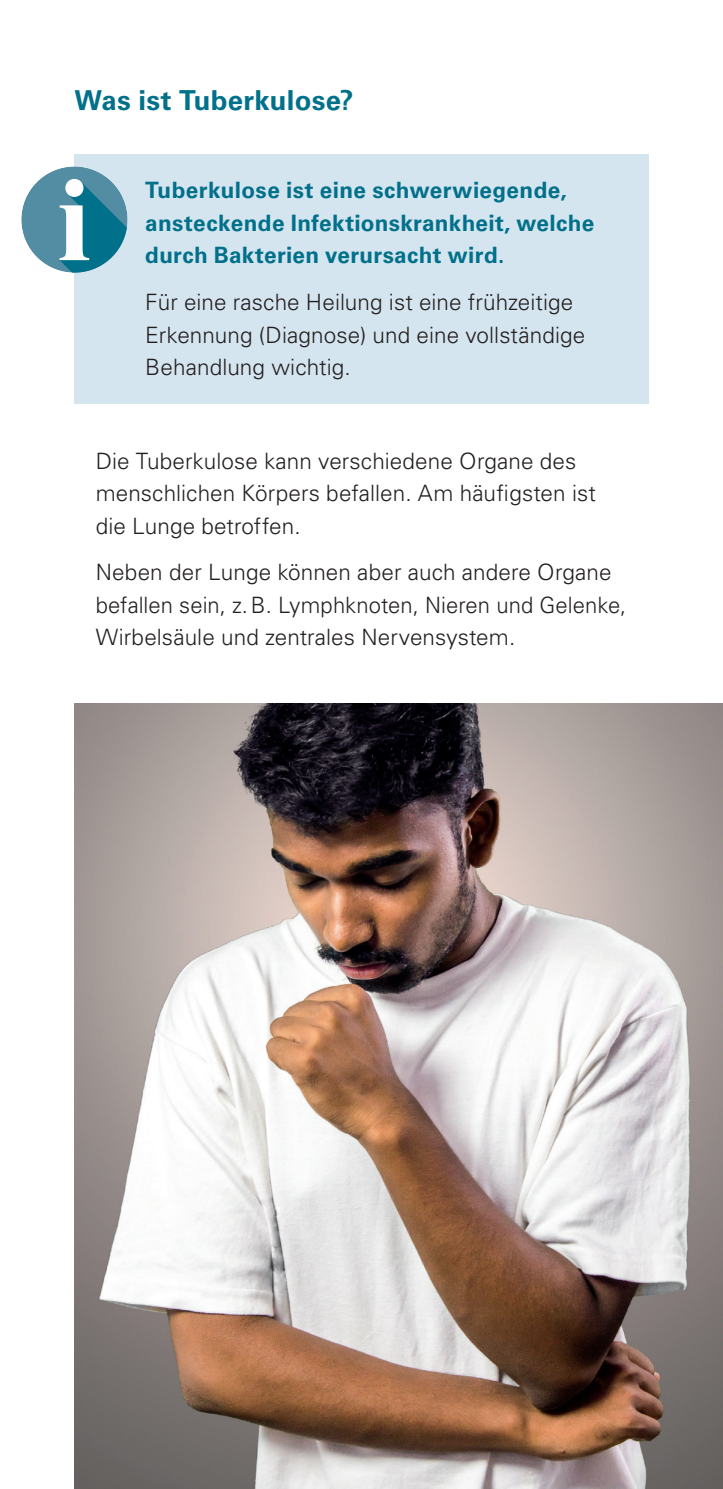
<style>
.page{position:relative;width:723px;height:1489px;background:#fff}
.page>*{position:absolute;margin:0;border:0;box-sizing:border-box;transform-origin:0 0}
.Headline_2_Ebene{font:700 27.5px "Univers LT Std";letter-spacing:.01em;color:#01708a}
.Fliesstext{font:300 22.5px/32.5px "Univers LT Std";letter-spacing:.005em;color:#231f20}
.Fliesstext-2{font:700 22.5px/32.5px "Univers LT Std";letter-spacing:.015em;color:#01708a}
</style>
<div class="page">
<div style="left:74px;top:154px;width:574px;height:249px;background:#d5e5ef"></div>
<div style="left:21px;top:166px;width:107px;height:106px;background:#538da4;border-radius:50%"></div>
<svg style="left:60px;top:179px;width:67px;height:93px"></svg>
<img style="left:74px;top:703px;width:649px;height:785px">
<p class="Headline_2_Ebene" style="left:74px;top:84px;width:281px">Was ist Tuberkulose?</p>
<p class="Fliesstext-2" style="left:145px;top:174px;width:450px">Tuberkulose ist eine schwerwiegende, ansteckende Infektionskrankheit, welche durch Bakterien verursacht wird.</p>
<p class="Fliesstext" style="left:145px;top:286px;width:441px">Für eine rasche Heilung ist eine frühzeitige<br>Erkennung (Diagnose) und eine vollständige<br>Behandlung wichtig.</p>
<p class="Fliesstext" style="left:96px;top:444px;width:502px">Die Tuberkulose kann verschiedene Organe des menschlichen Körpers befallen. Am häufigsten ist die Lunge betroffen.</p>
<p class="Fliesstext" style="left:96px;top:556px;width:532px">Neben der Lunge können aber auch andere Organe befallen sein, z.B. Lymphknoten, Nieren und Gelenke,<br>Wirbelsäule und zentrales Nervensystem.</p>
</div>
